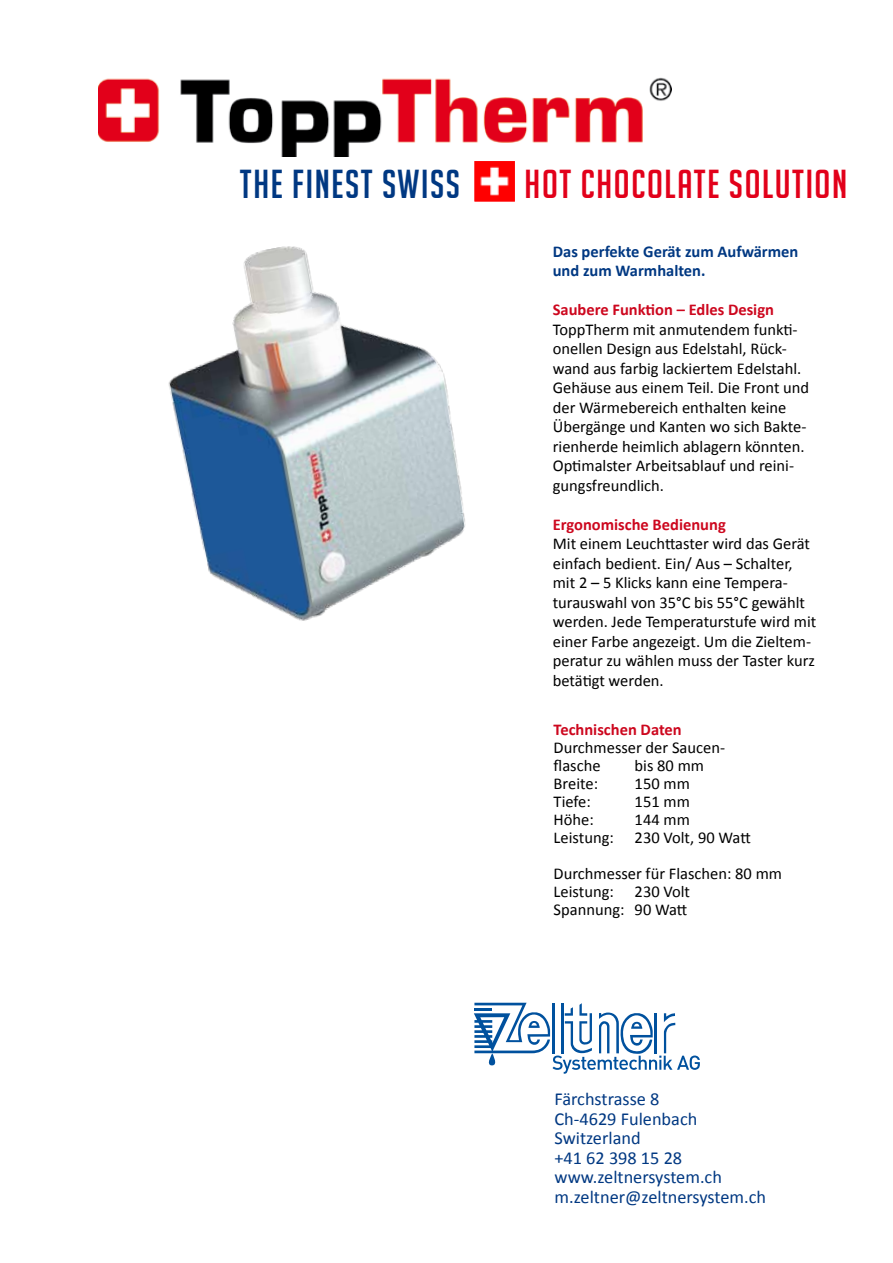
<style>
.page{position:relative;width:893px;height:1263px;background:#fff}
.page>*{position:absolute;margin:0;border:0;box-sizing:border-box;transform-origin:0 0}
.t1{font:39.45px "Big Noodle Titling";letter-spacing:.04em;color:#e2001a}
.t2{font:39.45px "Big Noodle Titling";letter-spacing:.04em;color:#003882}
.t3{font:18.3px/19.5px "Calibri";color:#003882}
.t4{font:16.5px/19.5px "Calibri";color:#000}
.t5{font:700 16.5px "Calibri";color:#cd071e}
.t6{font:700 16.5px/19.5px "Calibri";color:#003882}
</style>
<div class="page">
<svg style="left:474px;top:1003px;width:226px;height:71px"></svg>
<hr style="left:655px;top:1013px;width:2px;height:40px;background:#00519e">
<img style="left:168px;top:246px;width:298px;height:375px">
<img style="left:99px;top:77px;width:572px;height:79px">
<img style="left:475px;top:162px;width:39px;height:39px">
<div style="left:472px;top:159px;width:45px;height:45px;border:2px solid #fff"></div>
<h1 class="t2" style="left:240px;top:163px;width:222px">THE FINEST SWISS</h1>
<h1 class="t1" style="left:525px;top:163px;width:324px">HOT CHOCOLATE SOLUTION</h1>
<p class="t6" style="left:553px;top:241px;width:247px">Das perfekte Gerät zum Aufwärmen und zum Warmhalten.</p>
<p class="t5" style="left:553px;top:299px;width:223px">Saubere Funktion – Edles Design</p>
<p class="t4" style="left:553px;top:319px;width:258px">ToppTherm mit anmutendem funkti&shy;onellen Design aus Edelstahl, Rück&shy;wand aus farbig lackiertem Edelstahl.<br>Gehäuse aus einem Teil. Die Front und der Wärmebereich enthalten keine Übergänge und Kanten wo sich Bakte&shy;rienherde heimlich ablagern könnten.<br>Optimalster Arbeitsablauf und reini&shy;gungsfreundlich.</p>
<p class="t5" style="left:553px;top:514px;width:175px">Ergonomische Bedienung</p>
<p class="t4" style="left:553px;top:533px;width:265px">Mit einem Leuchttaster wird das Gerät einfach bedient. Ein/ Aus – Schalter, mit 2 – 5 Klicks kann eine Tempera&shy;turauswahl von 35°C bis 55°C gewählt werden. Jede Temperaturstufe wird mit einer Farbe angezeigt. Um die Zieltem&shy;peratur zu wählen muss der Taster kurz betätigt werden.</p>
<p class="t5" style="left:554px;top:719px;width:130px">Technischen Daten</p>
<p class="t4" style="left:554px;top:738px;width:173px;line-height:18px">Durchmesser der Saucen&shy;flasche</p>
<p class="t4" style="left:635px;top:755px;width:71px">bis 80 mm</p>
<p class="t4" style="left:554px;top:773px;width:46px">Breite:</p>
<p class="t4" style="left:635px;top:773px;width:57px">150 mm</p>
<p class="t4" style="left:554px;top:791px;width:39px">Tiefe:</p>
<p class="t4" style="left:635px;top:791px;width:57px">151 mm</p>
<p class="t4" style="left:554px;top:809px;width:42px">Höhe:</p>
<p class="t4" style="left:635px;top:809px;width:57px">144 mm</p>
<p class="t4" style="left:554px;top:827px;width:62px">Leistung:</p>
<p class="t4" style="left:554px;top:819px;width:230px;line-height:36px;text-indent:81px">230 Volt, 90 Watt<br>Durchmesser für Flaschen: 80 mm</p>
<p class="t4" style="left:554px;top:881px;width:62px">Leistung:</p>
<p class="t4" style="left:554px;top:882px;width:138px;line-height:18px;text-align:right">230 Volt<br>Spannung: 90 Watt</p>
<p class="t3" style="left:554px;top:1089px;width:213px">Färchstrasse 8<br>Ch-4629 Fulenbach<br>Switzerland<br>+41 62 398 15 28 www.zeltnersystem.ch m.zeltner@zeltnersystem.ch</p>
</div>
